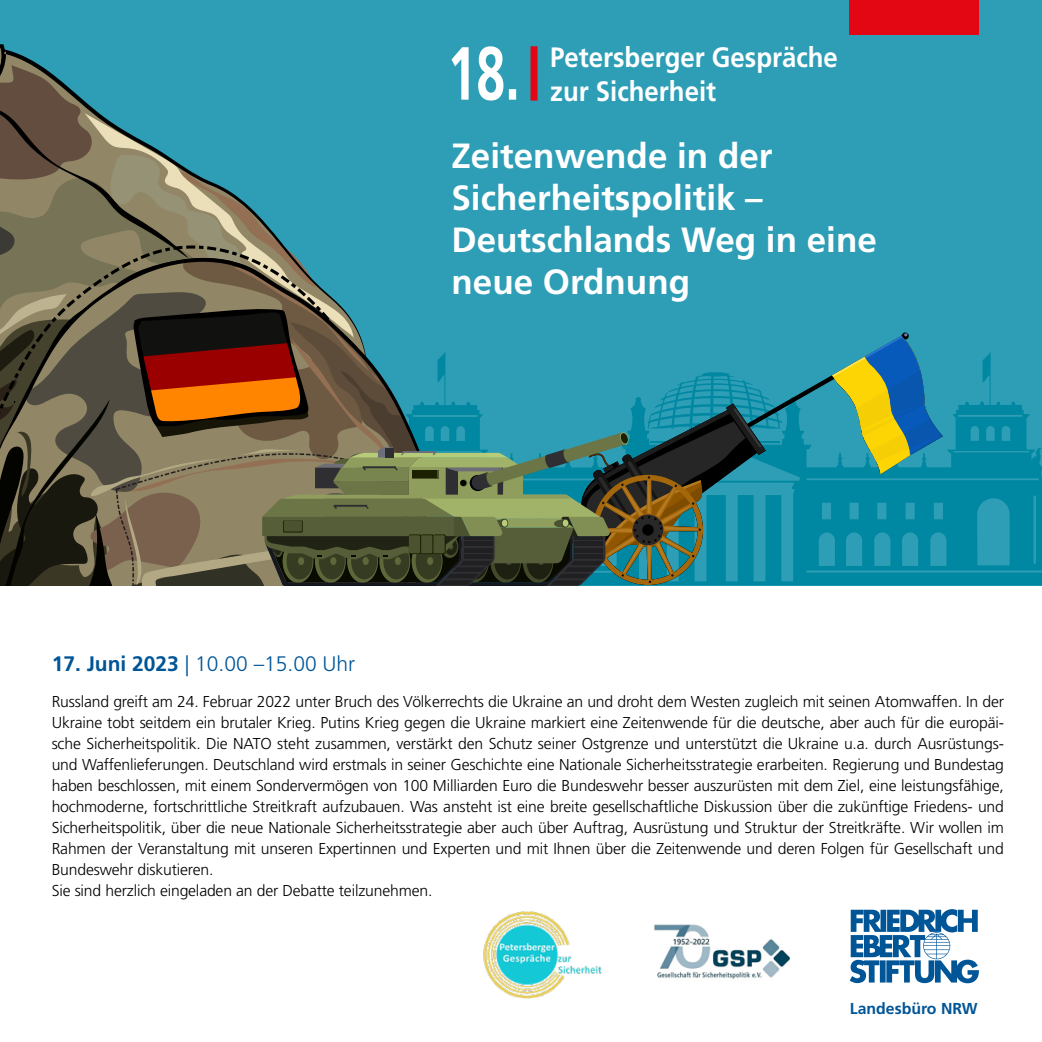
<style>
.page{position:relative;width:1042px;height:1042px;background:#fff}
.page>*{position:absolute;margin:0;border:0;box-sizing:border-box;transform-origin:0 0}
.t1{font:700 35px/42px "Frutiger LT Std";color:#fff}
.t2{font:700 28px/33.2px "Frutiger LT Std";color:#fff;scale:.92 1}
.t3{font:300 21px "Frutiger LT Std";color:#005597}
.t4{font:700 15.92px "Frutiger LT Std";color:#005597}
.t5{font:300 15.75px/21px "Frutiger LT Std";letter-spacing:-.01em;color:#000}
.s1{font-weight:700}
</style>
<div class="page">
<div style="left:0;top:0;width:1042px;height:585px;background:#2e9eb6"></div>
<svg style="left:943px;top:352px;width:99px;height:233px;fill:#0087a1"></svg>
<div style="left:850px;top:0;width:129px;height:35px;background:#e30613"></div>
<svg style="left:850px;top:909px;width:129px;height:74px"></svg>
<img style="left:654px;top:924px;width:136px;height:55px">
<img style="left:483px;top:911px;width:119px;height:88px">
<svg style="left:0;top:44px;width:943px;height:541px"></svg>
<div style="left:530px;top:46px;width:7px;height:55px;background:#e30613"></div>
<h2 class="t2" style="left:550px;top:41px;width:314px">Petersberger Gespräche zur Sicherheit</h2>
<h1 class="t1" style="left:451px;top:135px;width:427px">Zeitenwende in der<br>Sicherheitspolitik –<br>Deutschlands Weg in eine neue Ordnung</h1>
<h3 class="t3" style="left:52px;top:651px;width:305px"><span class="s1">17. Juni 2023</span> | 10.00 –15.00 Uhr</h3>
<p class="t5" style="left:52px;top:691px;width:954px">Russland greift am 24. Februar 2022 unter Bruch des Völkerrechts die Ukraine an und droht dem Westen zugleich mit seinen Atomwaffen. In der Ukraine tobt seitdem ein brutaler Krieg. Putins Krieg gegen die Ukraine markiert eine Zeitenwende für die deutsche, aber auch für die europäi&shy;sche Sicherheitspolitik. Die NATO steht zusammen, verstärkt den Schutz seiner Ostgrenze und unterstützt die Ukraine u.a. durch Ausrüstungs&shy;und Waffenlieferungen. Deutschland wird erstmals in seiner Geschichte eine Nationale Sicherheitsstrategie erarbeiten. Regierung und Bundestag haben beschlossen, mit einem Sondervermögen von 100 Milliarden Euro die Bundeswehr besser auszurüsten mit dem Ziel, eine leistungsfähige, hochmoderne, fortschrittliche Streitkraft aufzubauen. Was ansteht ist eine breite gesellschaftliche Diskussion über die zukünftige Friedens- und Sicherheitspolitik, über die neue Nationale Sicherheitsstrategie aber auch über Auftrag, Ausrüstung und Struktur der Streitkräfte. Wir wollen im Rahmen der Veranstaltung mit unseren Expertinnen und Experten und mit Ihnen über die Zeitenwende und deren Folgen für Gesellschaft und Bundeswehr diskutieren.<br>Sie sind herzlich eingeladen an der Debatte teilzunehmen.</p>
<p class="t4" style="left:850px;top:999px;width:129px">Landesbüro NRW</p>
</div>
